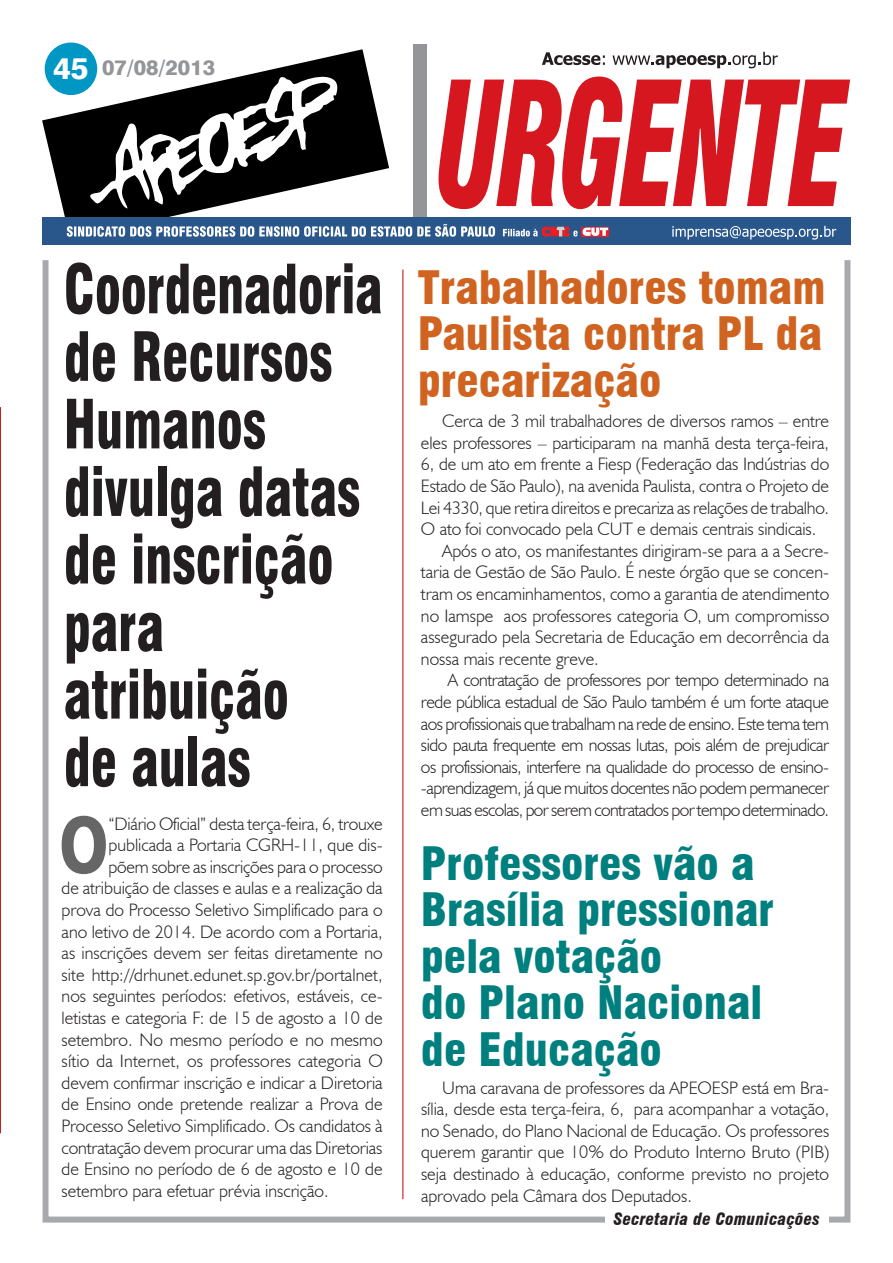
<style>
.page{position:relative;width:893px;height:1263px;background:#fff}
.page>*{position:absolute;margin:0;border:0;box-sizing:border-box;transform-origin:0 0}
.Corpo_do_texto{font:80.25px "Humanist 777 BT Black B";color:#666;scale:.8 1}
.Título{font:900 condensed 66px/67.5px "Swiss 721 BT";color:#231f20;scale:.8 1}
.Título1{font:900 condensed 45px/46.5px "Swiss 721 BT";color:#007f7f}
.Título1-2{font:900 condensed 45px/46.5px "Swiss 721 BT";color:#d06320;text-align:justify}
.t1{font:800 30px "Swiss 721 BT";color:#fff}
.t2{font:800 21px "Swiss 721 BT";color:#939598}
.Corpo_do_texto-2{font:300 18px/21.6px "Humanist 521 BT";color:#231f20;text-align:justify}
.t3{font:italic 900 condensed 16.5px "Swiss 721 BT";letter-spacing:.02em;color:#231f20}
</style>
<div class="page">
<div style="left:43px;top:257px;width:807px;height:965px;border:6px solid #a8a9ad"></div>
<svg style="left:42px;top:49px;width:347px;height:169px"></svg>
<svg style="left:88px;top:76px;width:251px;height:132px"></svg>
<div style="left:413px;top:44px;width:14px;height:198px;background:#939598"></div>
<div style="left:42px;top:218px;width:808px;height:27px;background:#29578c"></div>
<svg style="left:438px;top:77px;width:412px;height:132px;fill:#d7171f"></svg>
<svg style="left:67px;top:224px;width:428px;height:13px"></svg>
<svg style="left:503px;top:227px;width:105px;height:9px"></svg>
<svg style="left:542px;top:52px;width:63px;height:13px"></svg>
<svg style="left:612px;top:52px;width:166px;height:16px"></svg>
<svg style="left:672px;top:226px;width:164px;height:14px"></svg>
<div style="left:45px;top:43px;width:52px;height:52px;background:#0097c5;border-radius:50%"></div>
<hr style="left:0;top:407px;width:1px;height:726px;background:#c70000">
<hr style="left:402px;top:269px;width:1px;height:930px;background:#c70000">
<div style="left:605px;top:1214px;width:223px;height:18px;background:#fff"></div>
<p class="t1" style="left:53px;top:50px;width:37px">45</p>
<p class="t2" style="left:102px;top:55px;width:115px">07/08/2013</p>
<p class="Título" style="left:64px;top:256px;width:400px">Coordenadoria de Recursos<br>Humanos divulga datas de inscrição para atribuição<br>de aulas</p>
<p class="Corpo_do_texto" style="left:59px;top:793px;width:64px">O</p>
<p class="Corpo_do_texto-2" style="left:109px;top:812px;width:276px">“Diário Oficial” desta terça-feira, 6, trouxe</p>
<p class="Corpo_do_texto-2" style="left:109px;top:834px;width:276px">publicada a Portaria CGRH-11, que dis-</p>
<p class="Corpo_do_texto-2" style="left:109px;top:855px;width:275px">põem sobre as inscrições para o processo</p>
<p class="Corpo_do_texto-2" style="left:62px;top:877px;width:323px">de atribuição de classes e aulas e a realização da</p>
<p class="Corpo_do_texto-2" style="left:62px;top:899px;width:323px">prova do Processo Seletivo Simplificado para o</p>
<p class="Corpo_do_texto-2" style="left:62px;top:920px;width:323px">ano letivo de 2014. De acordo com a Portaria,</p>
<p class="Corpo_do_texto-2" style="left:62px;top:942px;width:323px">as inscrições devem ser feitas diretamente no</p>
<p class="Corpo_do_texto-2" style="left:62px;top:963px;width:323px">site http://drhunet.edunet.sp.gov.br/portalnet,</p>
<p class="Corpo_do_texto-2" style="left:62px;top:985px;width:323px">nos seguintes períodos: efetivos, estáveis, ce-</p>
<p class="Corpo_do_texto-2" style="left:62px;top:1007px;width:323px">letistas e categoria F: de 15 de agosto a 10 de</p>
<p class="Corpo_do_texto-2" style="left:62px;top:1028px;width:322px">setembro. No mesmo período e no mesmo</p>
<p class="Corpo_do_texto-2" style="left:62px;top:1050px;width:323px">sítio da Internet, os professores categoria O</p>
<p class="Corpo_do_texto-2" style="left:62px;top:1071px;width:323px">devem confirmar inscrição e indicar a Diretoria</p>
<p class="Corpo_do_texto-2" style="left:62px;top:1093px;width:323px">de Ensino onde pretende realizar a Prova de</p>
<p class="Corpo_do_texto-2" style="left:62px;top:1115px;width:323px">Processo Seletivo Simplificado. Os candidatos à</p>
<p class="Corpo_do_texto-2" style="left:62px;top:1136px;width:322px">contratação devem procurar uma das Diretorias</p>
<p class="Corpo_do_texto-2" style="left:62px;top:1158px;width:323px">de Ensino no período de 6 de agosto e 10 de</p>
<p class="Corpo_do_texto-2" style="left:62px;top:1179px;width:268px">setembro para efetuar prévia inscrição.</p>
<p class="Título1-2" style="left:418px;top:264px;width:409px">Trabalhadores tomam Paulista contra PL da precarização</p>
<p class="Corpo_do_texto-2" style="left:421px;top:410px;width:410px;text-indent:21px">Cerca de 3 mil trabalhadores de diversos ramos – entre eles professores – participaram na manhã desta terça-feira, 6, de um ato em frente a Fiesp (Federação das Indústrias do Estado de São Paulo), na avenida Paulista, contra o Projeto de Lei 4330, que retira direitos e precariza as relações de trabalho.<br>O ato foi convocado pela CUT e demais centrais sindicais.</p>
<p class="Corpo_do_texto-2" style="left:421px;top:539px;width:410px;text-indent:21px">Após o ato, os manifestantes dirigiram-se para a a Secre&shy;taria de Gestão de São Paulo. É neste órgão que se concen&shy;tram os encaminhamentos, como a garantia de atendimento no Iamspe aos professores categoria O, um compromisso assegurado pela Secretaria de Educação em decorrência da nossa mais recente greve.</p>
<p class="Corpo_do_texto-2" style="left:421px;top:669px;width:410px;text-indent:27px">A contratação de professores por tempo determinado na rede pública estadual de São Paulo também é um forte ataque aos profissionais que trabalham na rede de ensino. Este tema tem sido pauta frequente em nossas lutas, pois além de prejudicar os profissionais, interfere na qualidade do processo de ensino--aprendizagem, já que muitos docentes não podem permanecer em suas escolas, por serem contratados por tempo determinado.</p>
<p class="Título1" style="left:421px;top:840px;width:355px">Professores vão a<br>Brasília pressionar pela votação<br>do Plano Nacional de Educação</p>
<p class="Corpo_do_texto-2" style="left:421px;top:1076px;width:410px;text-indent:21px">Uma caravana de professores da APEOESP está em Bra&shy;sília, desde esta terça-feira, 6, para acompanhar a votação, no Senado, do Plano Nacional de Educação. Os professores querem garantir que 10% do Produto Interno Bruto (PIB) seja destinado à educação, conforme previsto no projeto aprovado pela Câmara dos Deputados.</p>
<p class="t3" style="left:614px;top:1209px;width:208px">Secretaria de Comunicações</p>
</div>
